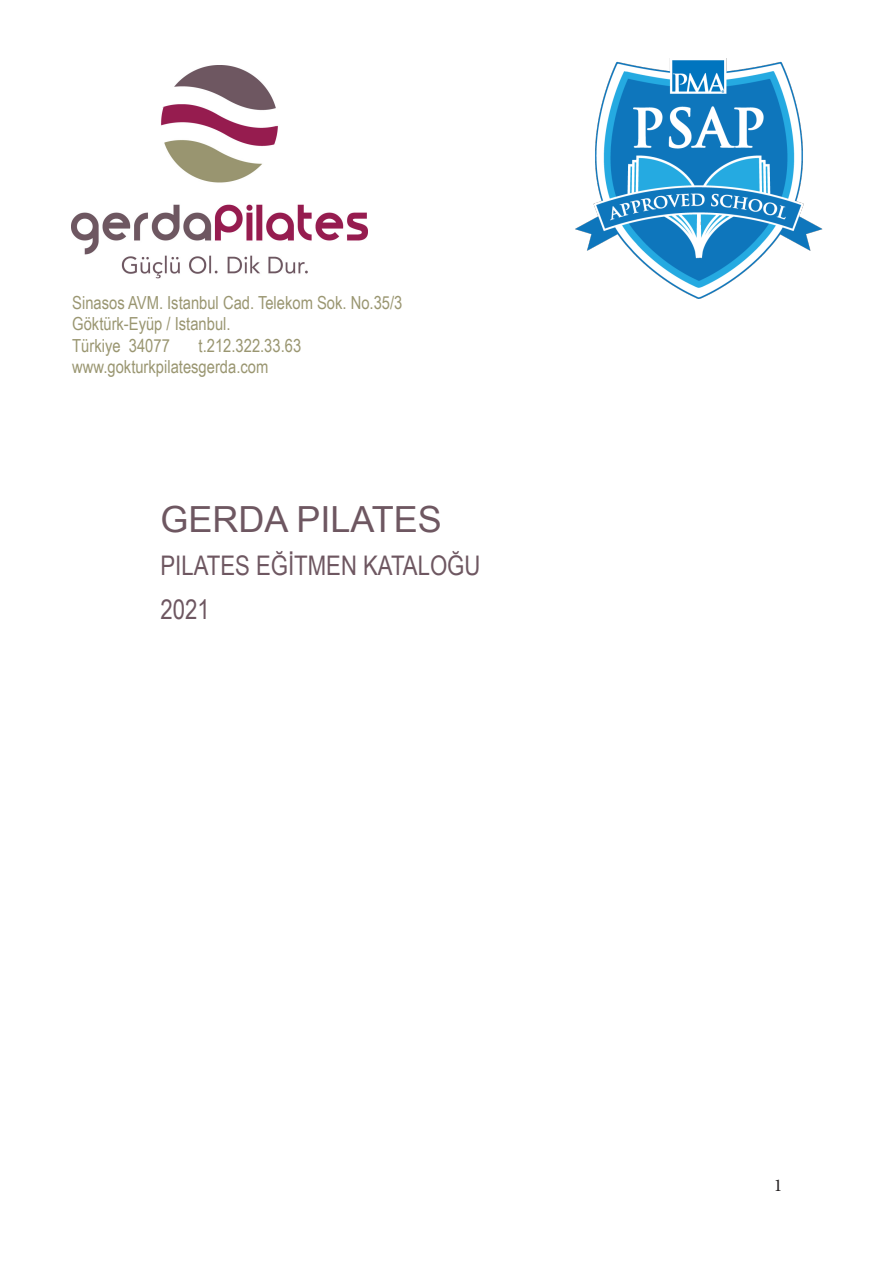
<style>
.page{position:relative;width:893px;height:1263px;background:#fff}
.page>*{position:absolute;margin:0;border:0;box-sizing:border-box;transform-origin:0 0}
.t1{font:36px "Arial";color:#6e5761}
.t2{font:27px "Arial Narrow";color:#6e5761}
.t3{font:18px/21.6px "Arial Narrow";color:#9a9671}
.t4{font:18px "Minion Pro";color:#231f20}
</style>
<div class="page">
<img style="left:71px;top:66px;width:297px;height:213px">
<img style="left:575px;top:58px;width:248px;height:241px">
<p class="t3" style="left:72px;top:291px;width:332px">Sinasos AVM. Istanbul Cad. Telekom Sok. No.35/3<br>Göktürk-Eyüp / Istanbul.</p>
<p class="t3" style="left:72px;top:334px;width:99px">Türkiye 34077</p>
<p class="t3" style="left:199px;top:334px;width:104px">t.212.322.33.63</p>
<p class="t3" style="left:72px;top:356px;width:198px">www.gokturkpilatesgerda.com</p>
<p class="t1" style="left:161px;top:496px;width:283px">GERDA PILATES</p>
<p class="t2" style="left:161px;top:546px;width:321px">PILATES EĞİTMEN KATALOĞU</p>
<p class="t2" style="left:161px;top:589px;width:51px">2021</p>
<p class="t4" style="left:774px;top:1173px;width:10px">1</p>
</div>
